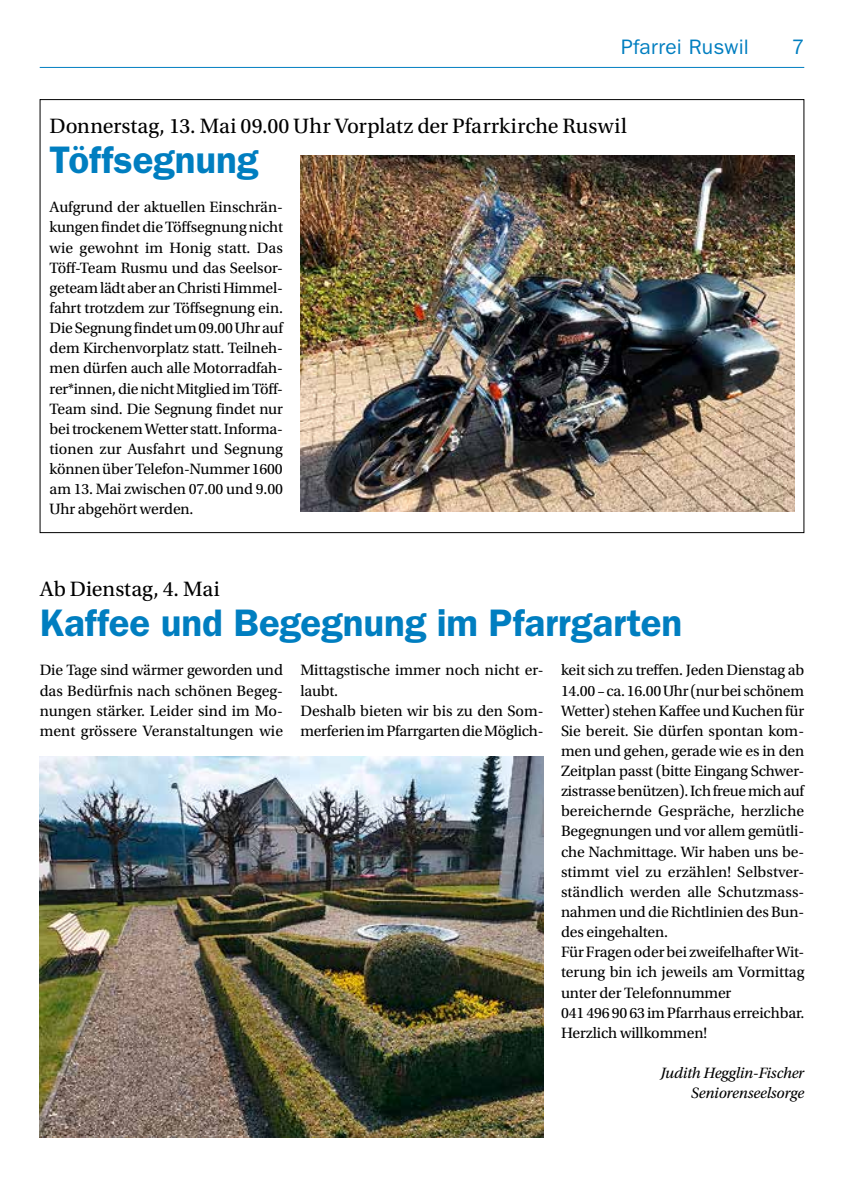
<style>
.page{position:relative;width:844px;height:1191px;background:#fff}
.page>*{position:absolute;margin:0;border:0;box-sizing:border-box;transform-origin:0 0}
.t1{font:600 38.5px "ITC Franklin Gothic Std";letter-spacing:-.005em;color:#007ec0}
.t2{font:21.88px "Utopia Std";letter-spacing:.005em;color:#000}
.t3{font:21px "ITC Franklin Gothic Std";letter-spacing:.01em;color:#007ec0}
.t4{font:15.75px/20.1px "Utopia Std";letter-spacing:-.01em;color:#000;text-align:justify}
.t5{font:italic 15.75px/20.1px "Utopia Std";letter-spacing:-.01em;color:#000;text-align:right}
</style>
<div class="page">
<hr style="left:40px;top:67px;width:764px;height:1px;background:#007ec0">
<img style="left:300px;top:156px;width:494px;height:356px">
<img style="left:40px;top:756px;width:503px;height:381px">
<h3 class="t3" style="left:621px;top:35px;width:129px">Pfarrei Ruswil</h3>
<h3 class="t3" style="left:791px;top:35px;width:14px">7</h3>
<h2 class="t2" style="left:50px;top:115px;width:578px">Donnerstag, 13. Mai 09.00 Uhr Vorplatz der Pfarrkirche Ruswil</h2>
<h1 class="t1" style="left:50px;top:137px;width:210px">Töffsegnung</h1>
<p class="t4" style="left:50px;top:197px;width:235px">Aufgrund der aktuellen Einschrän&shy;kungen findet die Töffsegnung nicht wie gewohnt im Honig statt. Das Töff-Team Rusmu und das Seelsor&shy;geteam lädt aber an Christi Himmel&shy;fahrt trotzdem zur Töffsegnung ein.<br>Die Segnung findet um 09.00 Uhr auf dem Kirchenvorplatz statt. Teilneh&shy;men dürfen auch alle Motorradfah&shy;rer*innen, die nicht Mitglied im Töff-Team sind. Die Segnung findet nur bei trockenem Wetter statt. Informa&shy;tionen zur Ausfahrt und Segnung können über Telefon-Nummer 1600 am 13. Mai zwischen 07.00 und 9.00<br>Uhr abgehört werden.</p>
<h2 class="t2" style="left:40px;top:577px;width:182px">Ab Dienstag, 4. Mai</h2>
<h1 class="t1" style="left:40px;top:600px;width:644px">Kaffee und Begegnung im Pfarrgarten</h1>
<p class="t4" style="left:40px;top:660px;width:245px">Die Tage sind wärmer geworden und das Bedürfnis nach schönen Begeg&shy;nungen stärker. Leider sind im Mo&shy;ment grössere Veranstaltungen wie</p>
<p class="t4" style="left:300px;top:660px;width:245px;text-align:left">Mittagstische immer noch nicht er&shy;laubt.<br>Deshalb bieten wir bis zu den Som&shy;merferien im Pfarrgarten die Möglich-</p>
<p class="t4" style="left:561px;top:660px;width:245px;text-align:left">keit sich zu treffen. Jeden Dienstag ab 14.00 – ca. 16.00 Uhr (nur bei schönem Wetter) stehen Kaffee und Kuchen für Sie bereit. Sie dürfen spontan kom&shy;men und gehen, gerade wie es in den Zeitplan passt (bitte Eingang Schwer&shy;zistrasse benützen). Ich freue mich auf bereichernde Gespräche, herzliche Begegnungen und vor allem gemütli&shy;che Nachmittage. Wir haben uns be&shy;stimmt viel zu erzählen! Selbstver&shy;ständlich werden alle Schutzmass&shy;nahmen und die Richtlinien des Bun&shy;des eingehalten.<br>Für Fragen oder bei zweifelhafter Wit&shy;terung bin ich jeweils am Vormittag unter der Telefonnummer<br>041 496 90 63 im Pfarrhaus erreichbar.<br>Herzlich willkommen!</p>
<p class="t5" style="left:660px;top:1063px;width:145px">Judith Hegglin-Fischer<br>Seniorenseelsorge</p>
</div>
